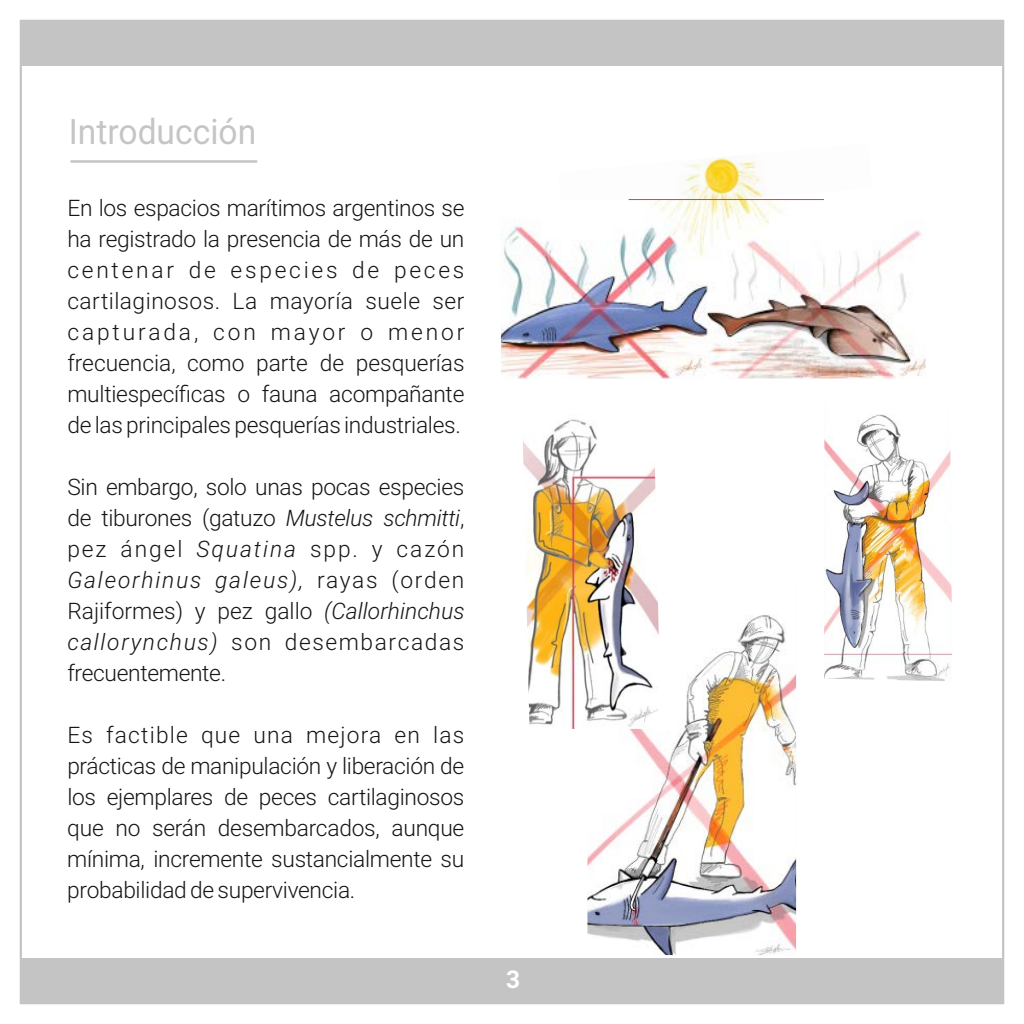
<style>
.page{position:relative;width:1024px;height:1024px;background:#fff}
.page>*{position:absolute;margin:0;border:0;box-sizing:border-box;transform-origin:0 0}
.t1{font:35px "Roboto";color:#c5c5c5;scale:.96 1}
.t2{font:700 24.5px "Roboto";color:#fff}
.t3{font:300 22.75px/31px "Roboto";letter-spacing:-.015em;color:#151616;text-align:justify}
.s1{font-style:italic}
</style>
<div class="page">
<div style="left:21px;top:958px;width:982px;height:45px;background:#c4c4c5"></div>
<div style="left:21px;top:21px;width:982px;height:44px;background:#c4c4c5"></div>
<img style="left:587px;top:615px;width:209px;height:340px">
<hr style="left:70px;top:160px;width:187px;height:3px;background:#c4c4c5">
<img style="left:824px;top:414px;width:128px;height:267px">
<img style="left:523px;top:419px;width:138px;height:310px">
<img style="left:682px;top:157px;width:83px;height:42px">
<img style="left:501px;top:200px;width:424px;height:179px">
<hr style="left:628px;top:199px;width:196px;height:1px;background:#fe3440">
<h1 class="t1" style="left:69px;top:118px;width:197px">Introducción</h1>
<p class="t3" style="left:67px;top:195px;width:399px">En los espacios marítimos argentinos se ha registrado la presencia de más de un centenar de especies de peces cartilaginosos. La mayoría suele ser capturada, con mayor o menor frecuencia, como parte de pesquerías multiespecíficas o fauna acompañante de las principales pesquerías industriales.</p>
<p class="t3" style="left:67px;top:473px;width:399px">Sin embargo, solo unas pocas especies de tiburones (gatuzo <span class="s1">Mustelus schmitti</span>, pez ángel <span class="s1">Squatina</span> spp. y cazón <span class="s1">Galeorhinus galeus),</span> rayas (orden Rajiformes) y pez gallo <span class="s1">(Callorhinchus callorynchus)</span> son desembarcadas frecuentemente.</p>
<p class="t3" style="left:67px;top:721px;width:398px">Es factible que una mejora en las prácticas de manipulación y liberación de los ejemplares de peces cartilaginosos que no serán desembarcados, aunque mínima, incremente sustancialmente su probabilidad de supervivencia.</p>
<p class="t2" style="left:506px;top:970px;width:16px">3</p>
</div>
